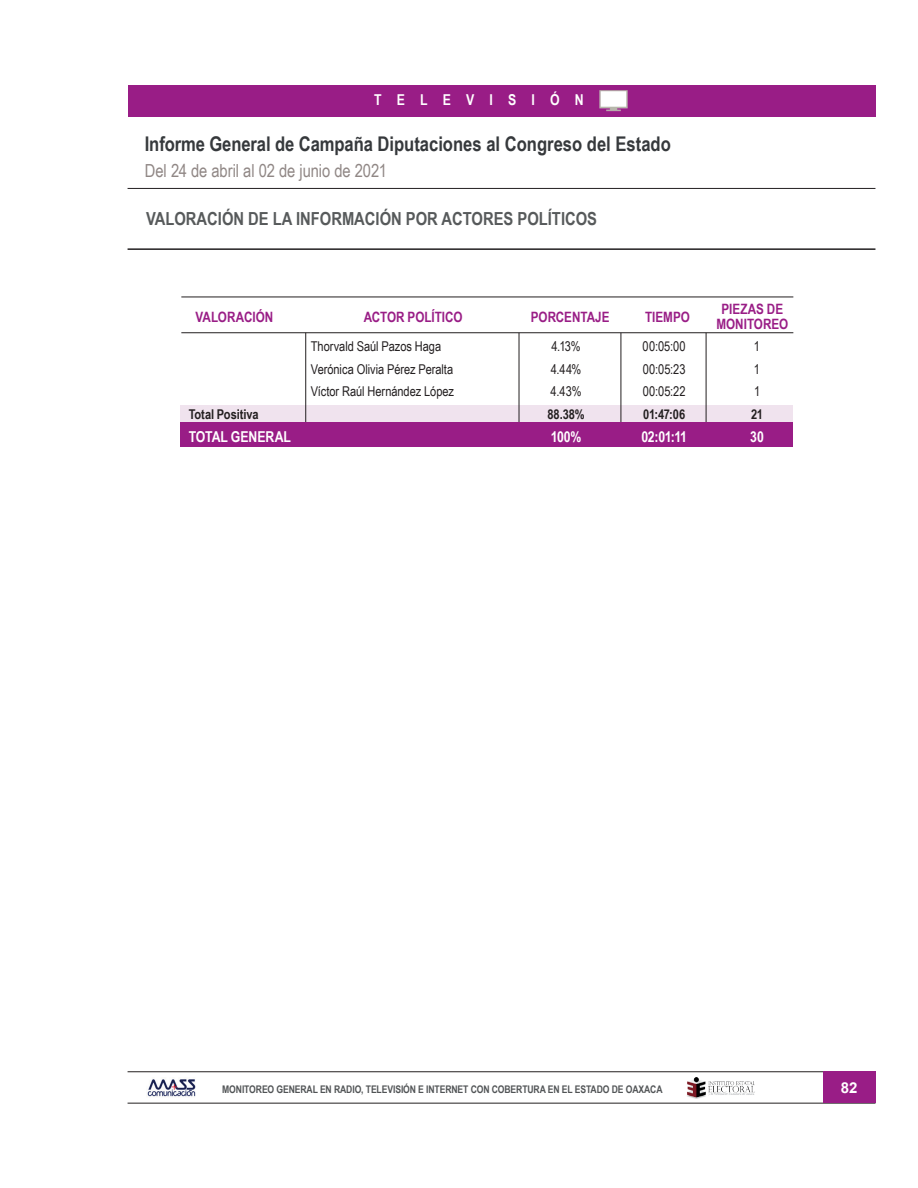
<style>
.page{position:relative;width:918px;height:1188px;background:#fff}
.page>*{position:absolute;margin:0;border:0;box-sizing:border-box;transform-origin:0 0}
.t1{font:700 20.25px "Arial Narrow";color:#36393c}
.t2{font:700 18px "Arial Narrow";color:#575a5b}
.t3{font:18px "Arial Narrow";letter-spacing:-.005em;color:#908785}
.t4{font:700 15px "Arial Narrow";letter-spacing:-.005em;color:#fff}
.t5{font:700 15px "Arial Narrow";letter-spacing:1.01em;color:#fff}
.t6{font:700 15px "Arial";color:#fff}
.t7{font:700 14.25px/15px "Arial Narrow";color:#991d86;text-align:center}
.t8{font:13.5px "Arial Narrow";letter-spacing:-.005em;color:#231f20}
.t9{font:700 13.5px "Arial Narrow";letter-spacing:-.005em;color:#231f20}
.t10{font:700 10.5px "Arial Narrow";letter-spacing:-.01em;color:#515456}
</style>
<div class="page">
<hr style="left:128px;top:1072px;width:747px;height:1px;background:#231f20">
<hr style="left:128px;top:1103px;width:747px;height:1px;background:#231f20">
<div style="left:823px;top:1072px;width:52px;height:31px;background:#991d86"></div>
<img style="left:147px;top:1079px;width:49px;height:18px">
<img style="left:687px;top:1077px;width:68px;height:22px">
<div style="left:180px;top:405px;width:613px;height:18px;background:#f0e3ee"></div>
<hr style="left:128px;top:248px;width:747px;height:2px;background:#231f20">
<hr style="left:128px;top:188px;width:747px;height:1px;background:#231f20">
<div style="left:128px;top:85px;width:747px;height:31px;background:#991d86"></div>
<img style="left:599px;top:90px;width:29px;height:22px">
<hr style="left:181px;top:297px;width:612px;height:1px;background:#231f20">
<hr style="left:181px;top:332px;width:612px;height:1px;background:#231f20">
<hr style="left:621px;top:333px;width:1px;height:101px;background:#231f20">
<hr style="left:519px;top:333px;width:1px;height:101px;background:#231f20">
<hr style="left:706px;top:333px;width:1px;height:101px;background:#231f20">
<hr style="left:305px;top:333px;width:1px;height:101px;background:#231f20">
<div style="left:180px;top:423px;width:612px;height:24px;background:#991d86"></div>
<p class="t5" style="left:374px;top:88px;width:211px">TELEVISIÓN</p>
<h1 class="t1" style="left:145px;top:128px;width:528px">Informe General de Campaña Diputaciones al Congreso del Estado</h1>
<h2 class="t3" style="left:145px;top:158px;width:244px">Del 24 de abril al 02 de junio de 2021</h2>
<h2 class="t2" style="left:146px;top:205px;width:453px">VALORACIÓN DE LA INFORMACIÓN POR ACTORES POLÍTICOS</h2>
<p class="t7" style="left:195px;top:309px;width:79px">VALORACIÓN</p>
<p class="t7" style="left:364px;top:309px;width:100px">ACTOR POLÍTICO</p>
<p class="t7" style="left:716px;top:301px;width:73px">PIEZAS DE<br>MONITOREO</p>
<p class="t7" style="left:531px;top:309px;width:80px">PORCENTAJE</p>
<p class="t7" style="left:645px;top:309px;width:46px">TIEMPO</p>
<p class="t8" style="left:311px;top:337px;width:132px">Thorvald Saúl Pazos Haga</p>
<p class="t8" style="left:551px;top:337px;width:31px">4.13%</p>
<p class="t8" style="left:643px;top:337px;width:45px">00:05:00</p>
<p class="t8" style="left:754px;top:337px;width:8px">1</p>
<p class="t8" style="left:311px;top:359px;width:144px">Verónica Olivia Pérez Peralta</p>
<p class="t8" style="left:551px;top:359px;width:32px">4.44%</p>
<p class="t8" style="left:643px;top:359px;width:44px">00:05:23</p>
<p class="t8" style="left:754px;top:359px;width:8px">1</p>
<p class="t8" style="left:311px;top:382px;width:145px">Víctor Raúl Hernández López</p>
<p class="t8" style="left:551px;top:382px;width:32px">4.43%</p>
<p class="t8" style="left:643px;top:382px;width:44px">00:05:22</p>
<p class="t8" style="left:754px;top:382px;width:8px">1</p>
<p class="t9" style="left:189px;top:404px;width:71px">Total Positiva</p>
<p class="t9" style="left:547px;top:404px;width:39px">88.38%</p>
<p class="t9" style="left:643px;top:404px;width:43px">01:47:06</p>
<p class="t9" style="left:751px;top:404px;width:14px">21</p>
<p class="t4" style="left:189px;top:425px;width:104px">TOTAL GENERAL</p>
<p class="t4" style="left:551px;top:425px;width:32px">100%</p>
<p class="t4" style="left:641px;top:425px;width:47px">02:01:11</p>
<p class="t4" style="left:750px;top:425px;width:15px">30</p>
<p class="t10" style="left:222px;top:1081px;width:442px">MONITOREO GENERAL EN RADIO, TELEVISIÓN E INTERNET CON COBERTURA EN EL ESTADO DE OAXACA</p>
<p class="t6" style="left:841px;top:1077px;width:18px">82</p>
</div>
